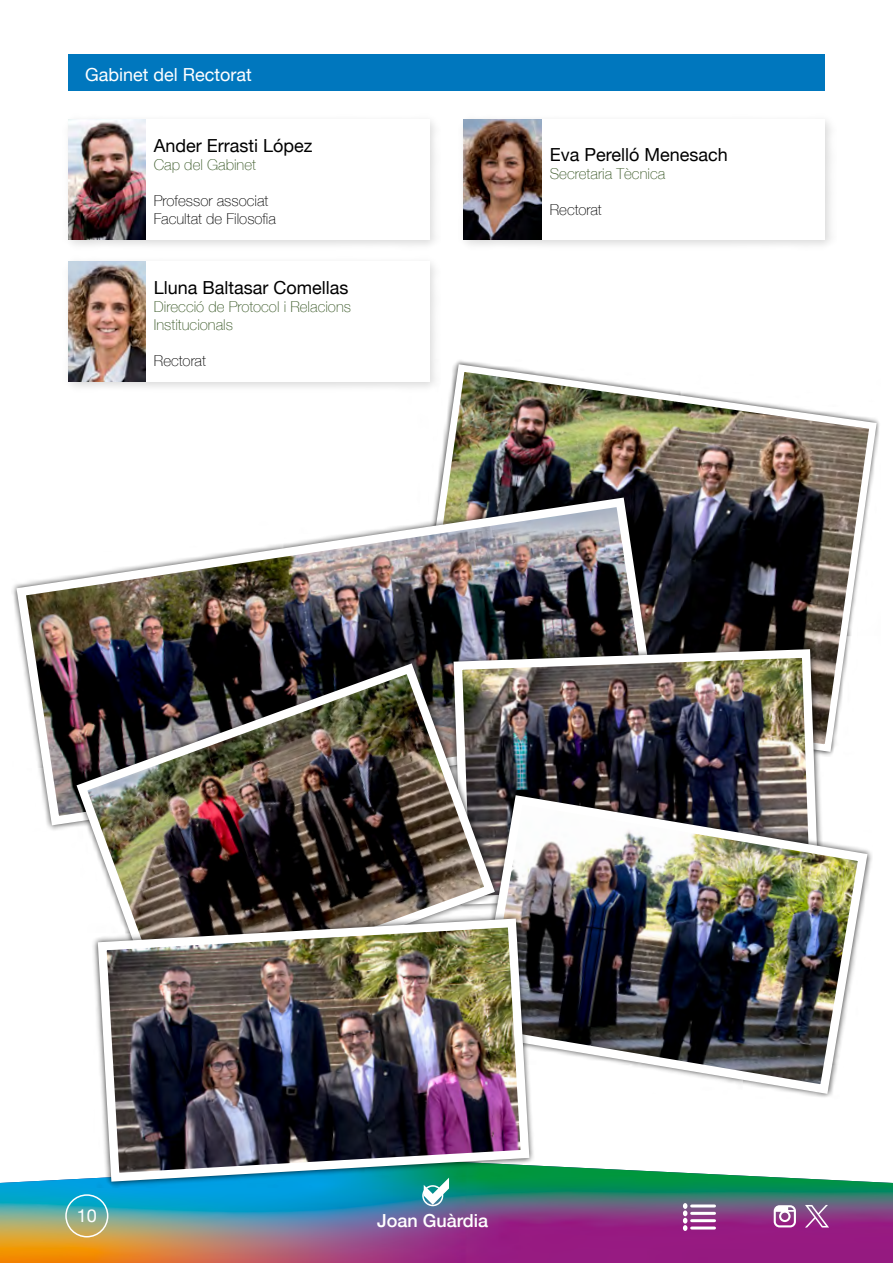
<style>
.page{position:relative;width:893px;height:1263px;background:#fff}
.page>*{position:absolute;margin:0;border:0;box-sizing:border-box;transform-origin:0 0}
.t1{font:18px "Helvetica Neue";color:#000}
.t2{font:18px "Helvetica Neue";color:#fff}
.t3{font:500 18px "Helvetica Neue";color:#fff}
.t4{font:100 15px/18px "Helvetica Neue";color:#385725}
.t5{font:100 15px/18px "Helvetica Neue";color:#000}
</style>
<div class="page">
<img style="left:0;top:1165px;width:893px;height:98px">
<svg style="left:422px;top:1187px;width:27px;height:19px"></svg>
<div style="left:65px;top:1194px;width:43px;height:43px;border:2px solid #fff;border-radius:50%"></div>
<svg style="left:774px;top:1205px;width:22px;height:22px"></svg>
<hr style="left:692px;top:1204px;width:22px;height:3px;background:#fff">
<hr style="left:692px;top:1212px;width:22px;height:3px;background:#fff">
<hr style="left:692px;top:1219px;width:22px;height:3px;background:#fff">
<hr style="left:692px;top:1226px;width:22px;height:3px;background:#fff">
<svg style="left:683px;top:1203px;width:4px;height:28px"></svg>
<svg style="left:805px;top:1205px;width:24px;height:22px"></svg>
<div style="left:68px;top:54px;width:757px;height:36px;background:#0077be"></div>
<div style="left:63px;top:113px;width:378px;height:138px;background:#000;opacity:.15"></div>
<div style="left:68px;top:119px;width:361px;height:120px;background:#fff"></div>
<img style="left:68px;top:119px;width:77px;height:120px">
<img style="left:436px;top:360px;width:443px;height:396px">
<div style="left:459px;top:113px;width:378px;height:138px;background:#000;opacity:.15"></div>
<div style="left:464px;top:119px;width:361px;height:120px;background:#fff"></div>
<img style="left:464px;top:119px;width:77px;height:120px">
<div style="left:63px;top:255px;width:378px;height:138px;background:#000;opacity:.15"></div>
<div style="left:68px;top:261px;width:361px;height:120px;background:#fff"></div>
<img style="left:68px;top:261px;width:77px;height:120px">
<img style="left:12px;top:493px;width:652px;height:337px">
<img style="left:449px;top:645px;width:374px;height:144px">
<img style="left:501px;top:790px;width:371px;height:307px">
<img style="left:71px;top:658px;width:429px;height:255px">
<img style="left:93px;top:914px;width:441px;height:272px">
<p class="t2" style="left:85px;top:64px;width:168px">Gabinet del Rectorat</p>
<p class="t1" style="left:154px;top:135px;width:160px">Ander Errasti López</p>
<p class="t4" style="left:154px;top:155px;width:104px">Cap del Gabinet</p>
<p class="t5" style="left:154px;top:191px;width:124px">Professor associat<br>Facultat de Filosofia</p>
<p class="t1" style="left:154px;top:277px;width:196px">Lluna Baltasar Comellas</p>
<p class="t4" style="left:154px;top:297px;width:199px">Direcció de Protocol i Relacions<br>Institucionals</p>
<p class="t5" style="left:154px;top:351px;width:54px">Rectorat</p>
<p class="t1" style="left:550px;top:144px;width:180px">Eva Perelló Menesach</p>
<p class="t4" style="left:550px;top:164px;width:117px">Secretaria Tècnica</p>
<p class="t5" style="left:550px;top:200px;width:54px">Rectorat</p>
<p class="t2" style="left:77px;top:1205px;width:22px">10</p>
<p class="t3" style="left:377px;top:1206px;width:113px">Joan Guàrdia</p>
</div>
